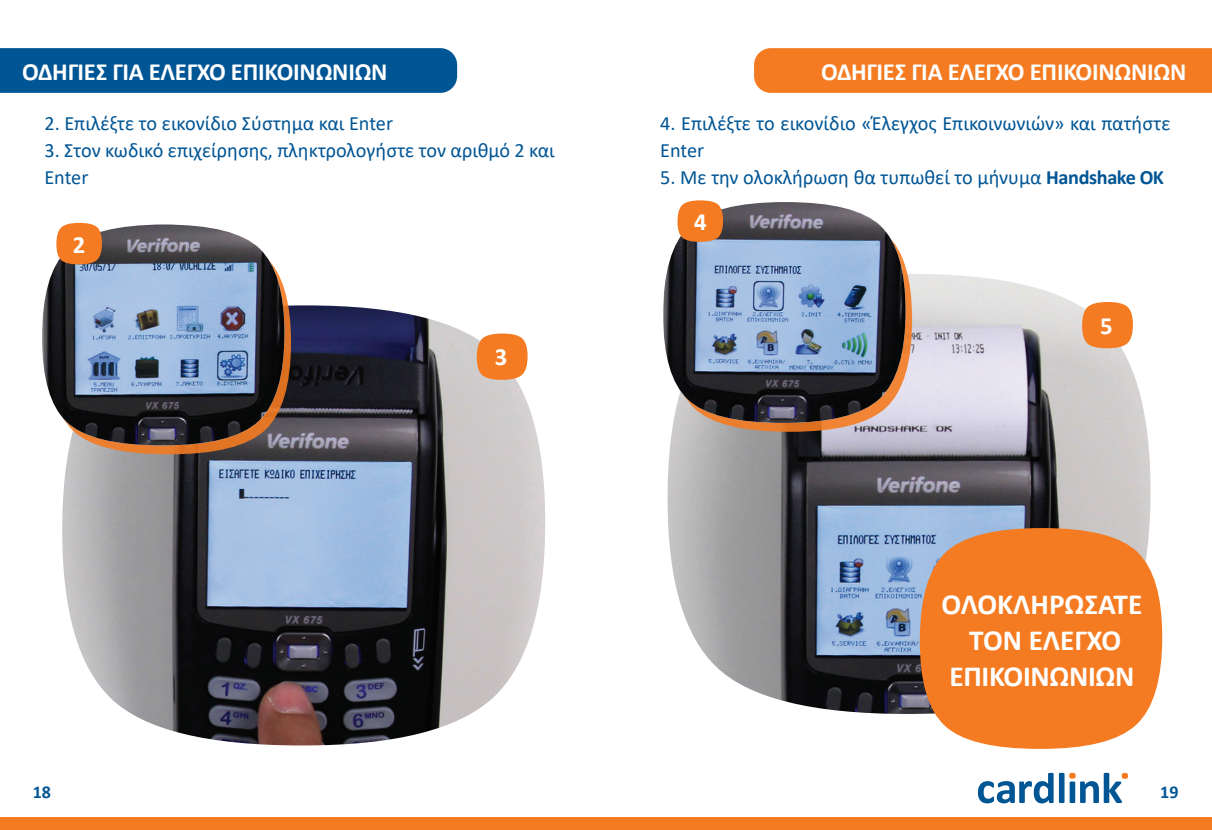
<style>
.page{position:relative;width:1212px;height:830px;background:#fff}
.page>*{position:absolute;margin:0;border:0;box-sizing:border-box;transform-origin:0 0}
.t1{font:700 29.25px/36px "Calibri";letter-spacing:-.01em;color:#fff;text-align:center}
.t2{font:700 24.75px "Calibri";letter-spacing:-.01em;color:#fff}
.t3{font:20.25px/27px "Calibri";color:#005595}
.t4{font:700 18px "Calibri";color:#005595}
.s1{font-weight:700}
</style>
<div class="page">
<svg style="left:978px;top:772px;width:75px;height:31px"></svg>
<svg style="left:1059px;top:772px;width:69px;height:30px"></svg>
<div style="left:0;top:48px;width:457px;height:45px;background:#005595"></div>
<div style="left:754px;top:48px;width:458px;height:45px;background:#f47b21"></div>
<div style="left:0;top:817px;width:1212px;height:12px;background:#f47b21"></div>
<img style="left:667px;top:274px;width:483px;height:439px">
<svg style="left:1082px;top:302px;width:51px;height:46px;background:#f38a3c"></svg>
<img style="left:62px;top:305px;width:483px;height:440px">
<svg style="left:477px;top:333px;width:50px;height:46px;background:#f3893a"></svg>
<svg style="left:62px;top:288px;width:229px;height:166px;background:#a37150"></svg>
<img style="left:42px;top:224px;width:242px;height:221px">
<svg style="left:56px;top:223px;width:46px;height:41px;background:#ea8234"></svg>
<svg style="left:670px;top:265px;width:242px;height:166px;background:#d2a182"></svg>
<img style="left:663px;top:202px;width:242px;height:220px">
<svg style="left:677px;top:200px;width:46px;height:42px;background:#eb8539"></svg>
<svg style="left:920px;top:528px;width:242px;height:220px;background:#f0873a"></svg>
<p class="t2" style="left:22px;top:54px;width:367px">ΟΔΗΓΙΕΣ ΓΙΑ ΕΛΕΓΧΟ ΕΠΙΚΟΙΝΩΝΙΩΝ</p>
<p class="t2" style="left:821px;top:54px;width:367px">ΟΔΗΓΙΕΣ ΓΙΑ ΕΛΕΓΧΟ ΕΠΙΚΟΙΝΩΝΙΩΝ</p>
<p class="t3" style="left:44px;top:109px;width:350px">2. Επιλέξτε το εικονίδιο Σύστημα και Enter</p>
<p class="t3" style="left:44px;top:136px;width:512px">3. Στον κωδικό επιχείρησης, πληκτρολογήστε τον αριθμό 2 και<br>Enter</p>
<p class="t3" style="left:660px;top:109px;width:512px">4. Επιλέξτε το εικονίδιο «Έλεγχος Επικοινωνιών» και πατήστε<br>Enter</p>
<p class="t3" style="left:660px;top:163px;width:505px">5. Με την ολοκλήρωση θα τυπωθεί το μήνυμα <span class="s1">Handshake OK</span></p>
<p class="t2" style="left:73px;top:227px;width:14px">2</p>
<p class="t2" style="left:495px;top:339px;width:14px">3</p>
<p class="t2" style="left:694px;top:204px;width:14px">4</p>
<p class="t2" style="left:1100px;top:308px;width:14px">5</p>
<h1 class="t1" style="left:941px;top:585px;width:202px">ΟΛΟΚΛΗΡΩΣΑΤΕ<br>ΤΟΝ ΕΛΕΓΧΟ<br>EΠΙΚΟΙΝΩΝΙΩΝ</h1>
<p class="t4" style="left:33px;top:779px;width:20px">18</p>
<p class="t4" style="left:1160px;top:779px;width:20px">19</p>
</div>
